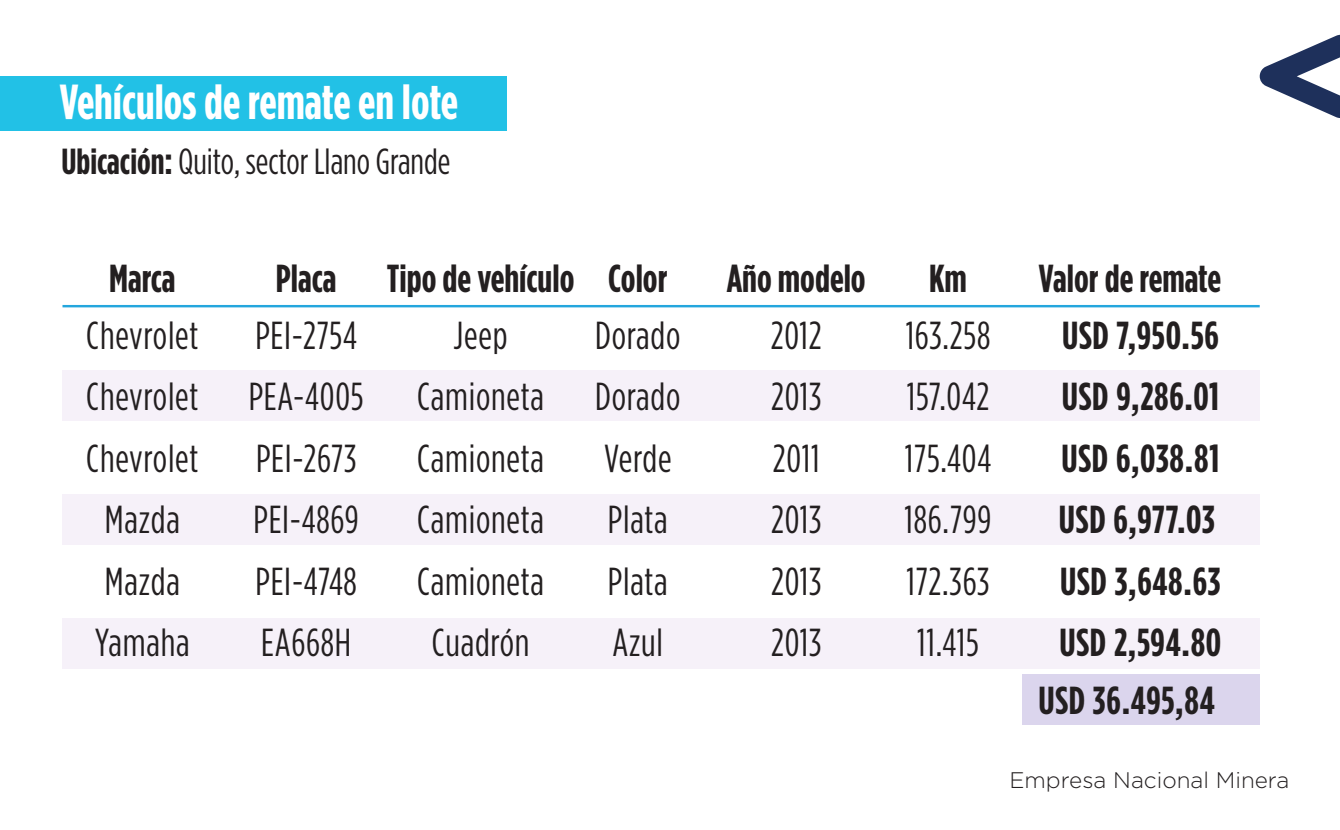
<style>
.page{position:relative;width:1340px;height:830px;background:#fff}
.page>*{position:absolute;margin:0;border:0;box-sizing:border-box;transform-origin:0 0}
.t1{font:700 49.05px "Gotham Cond";color:#fff}
.t2{font:38.93px/61.4px "Gotham Cond";letter-spacing:.02em;color:#231f20;text-align:center}
.t3{font:700 38.93px/61.4px "Gotham Cond";letter-spacing:.02em;color:#231f20}
.t4{font:700 38.93px "Gotham Cond";color:#231f20}
.t5{font:36.23px "Gotham Cond";color:#231f20}
.t6{font:300 22.5px "Gotham";color:#231f20}
.s1{font-weight:700}
</style>
<div class="page">
<div style="left:62px;top:370px;width:1197px;height:50px;background:#f6f1f9"></div>
<div style="left:62px;top:494px;width:1197px;height:50px;background:#f6f1f9"></div>
<div style="left:62px;top:618px;width:1197px;height:50px;background:#f6f1f9"></div>
<div style="left:1022px;top:674px;width:237px;height:50px;background:#dbd5ed"></div>
<div style="left:0;top:76px;width:506px;height:54px;background:#22c1e6"></div>
<svg style="left:1259px;top:35px;width:80px;height:83px"></svg>
<hr style="left:62px;top:305px;width:1197px;height:2px;background:#24a6dd">
<p class="t1" style="left:60px;top:73px;width:400px">Vehículos de remate en lote</p>
<p class="t5" style="left:61px;top:141px;width:390px"><span class="s1">Ubicación:</span> Quito, sector Llano Grande</p>
<p class="t4" style="left:109px;top:255px;width:68px">Marca</p>
<p class="t4" style="left:276px;top:255px;width:62px">Placa</p>
<p class="t4" style="left:387px;top:255px;width:282px">Tipo de vehículo Color</p>
<p class="t4" style="left:726px;top:255px;width:140px">Año modelo</p>
<p class="t4" style="left:929px;top:255px;width:39px">Km</p>
<p class="t4" style="left:1038px;top:255px;width:184px">Valor de remate</p>
<p class="t2" style="left:86px;top:304px;width:114px">Chevrolet<br>Chevrolet<br>Chevrolet<br>Mazda<br>Mazda<br>Yamaha</p>
<p class="t2" style="left:249px;top:304px;width:117px">PEI-2754<br>PEA-4005<br>PEI-2673<br>PEI-4869<br>PEI-4748<br>EA668H</p>
<p class="t2" style="left:417px;top:304px;width:128px">Jeep<br>Camioneta<br>Camioneta<br>Camioneta<br>Camioneta<br>Cuadrón</p>
<p class="t2" style="left:595px;top:304px;width:87px">Dorado<br>Dorado<br>Verde<br>Plata<br>Plata<br>Azul</p>
<p class="t2" style="left:770px;top:304px;width:52px;text-align:justify">2012<br>2013<br>2011<br>2013<br>2013<br>2013</p>
<p class="t2" style="left:904px;top:304px;width:88px">163.258<br>157.042<br>175.404<br>186.799<br>172.363<br>11.415</p>
<p class="t3" style="left:1058px;top:304px;width:164px">USD 7,950.56<br>USD 9,286.01<br>USD 6,038.81<br>USD 6,977.03<br>USD 3,648.63<br>USD 2,594.80</p>
<p class="t3" style="left:1038px;top:669px;width:178px">USD 36.495,84</p>
<p class="t6" style="left:1009px;top:765px;width:281px">Empresa Nacional Minera</p>
</div>
